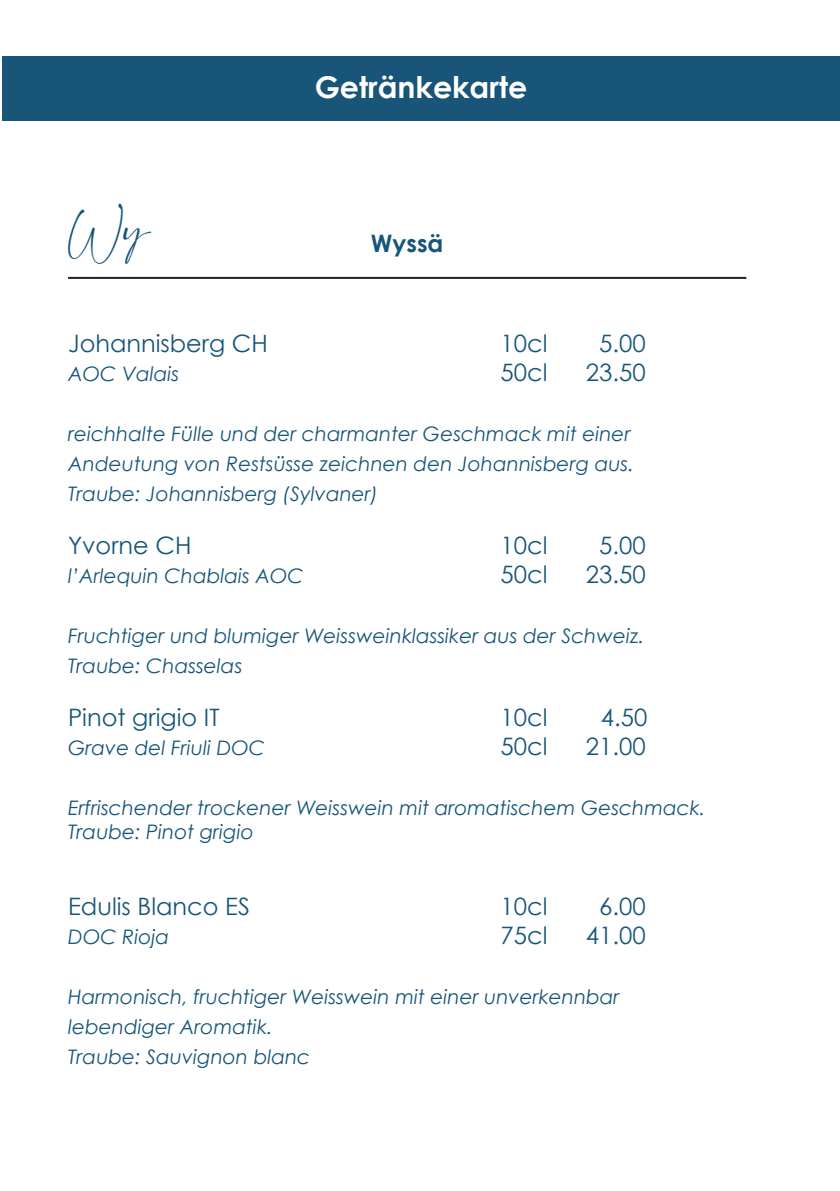
<style>
.page{position:relative;width:840px;height:1191px;background:#fff}
.page>*{position:absolute;margin:0;border:0;box-sizing:border-box;transform-origin:0 0}
.t1{font:700 30px "Century Gothic";color:#fff}
.t2{font:30px "Amalfi Coast";color:#175579}
.t3{font:24px "Century Gothic";color:#175579}
.t4{font:700 24px "Century Gothic";color:#175579}
.t5{font:italic 20px/30px "Century Gothic";color:#175579}
</style>
<div class="page">
<div style="left:2px;top:57px;width:837px;height:64px;background:#185579"></div>
<hr style="left:68px;top:277px;width:678px;height:2px;background:#231f20">
<h1 class="t2" style="left:68px;top:212px;width:84px">Wy</h1>
<h1 class="t1" style="left:314px;top:64px;width:214px">Getränkekarte</h1>
<p class="t4" style="left:371px;top:225px;width:74px">Wyssä</p>
<p class="t3" style="left:68px;top:327px;width:201px">Johannisberg CH</p>
<p class="t3" style="left:500px;top:327px;width:48px">10cl</p>
<p class="t3" style="left:599px;top:327px;width:48px">5.00</p>
<p class="t5" style="left:68px;top:359px;width:113px">AOC Valais</p>
<p class="t3" style="left:500px;top:356px;width:48px">50cl</p>
<p class="t3" style="left:585px;top:356px;width:61px">23.50</p>
<p class="t5" style="left:68px;top:419px;width:567px">reichhalte Fülle und der charmanter Geschmack mit einer<br>Andeutung von Restsüsse zeichnen den Johannisberg aus.<br>Traube: Johannisberg (Sylvaner)</p>
<p class="t3" style="left:68px;top:529px;width:125px">Yvorne CH</p>
<p class="t3" style="left:500px;top:529px;width:48px">10cl</p>
<p class="t3" style="left:599px;top:529px;width:48px">5.00</p>
<p class="t5" style="left:68px;top:560px;width:237px">l’Arlequin Chablais AOC</p>
<p class="t3" style="left:500px;top:557px;width:48px">50cl</p>
<p class="t3" style="left:585px;top:557px;width:61px">23.50</p>
<p class="t5" style="left:68px;top:620px;width:577px">Fruchtiger und blumiger Weissweinklassiker aus der Schweiz.<br>Traube: Chasselas</p>
<p class="t3" style="left:68px;top:700px;width:153px">Pinot grigio IT</p>
<p class="t3" style="left:500px;top:700px;width:48px">10cl</p>
<p class="t3" style="left:600px;top:700px;width:48px">4.50</p>
<p class="t5" style="left:68px;top:732px;width:198px">Grave del Friuli DOC</p>
<p class="t3" style="left:500px;top:729px;width:48px">50cl</p>
<p class="t3" style="left:585px;top:729px;width:61px">21.00</p>
<p class="t5" style="left:68px;top:795px;width:638px;line-height:24px">Erfrischender trockener Weisswein mit aromatischem Geschmack.<br>Traube: Pinot grigio</p>
<p class="t3" style="left:68px;top:890px;width:183px">Edulis Blanco ES</p>
<p class="t3" style="left:500px;top:890px;width:48px">10cl</p>
<p class="t3" style="left:599px;top:890px;width:48px">6.00</p>
<p class="t5" style="left:68px;top:921px;width:103px">DOC Rioja</p>
<p class="t3" style="left:500px;top:919px;width:48px">75cl</p>
<p class="t3" style="left:585px;top:919px;width:61px">41.00</p>
<p class="t5" style="left:68px;top:981px;width:552px">Harmonisch, fruchtiger Weisswein mit einer unverkennbar lebendiger Aromatik.<br>Traube: Sauvignon blanc</p>
</div>
